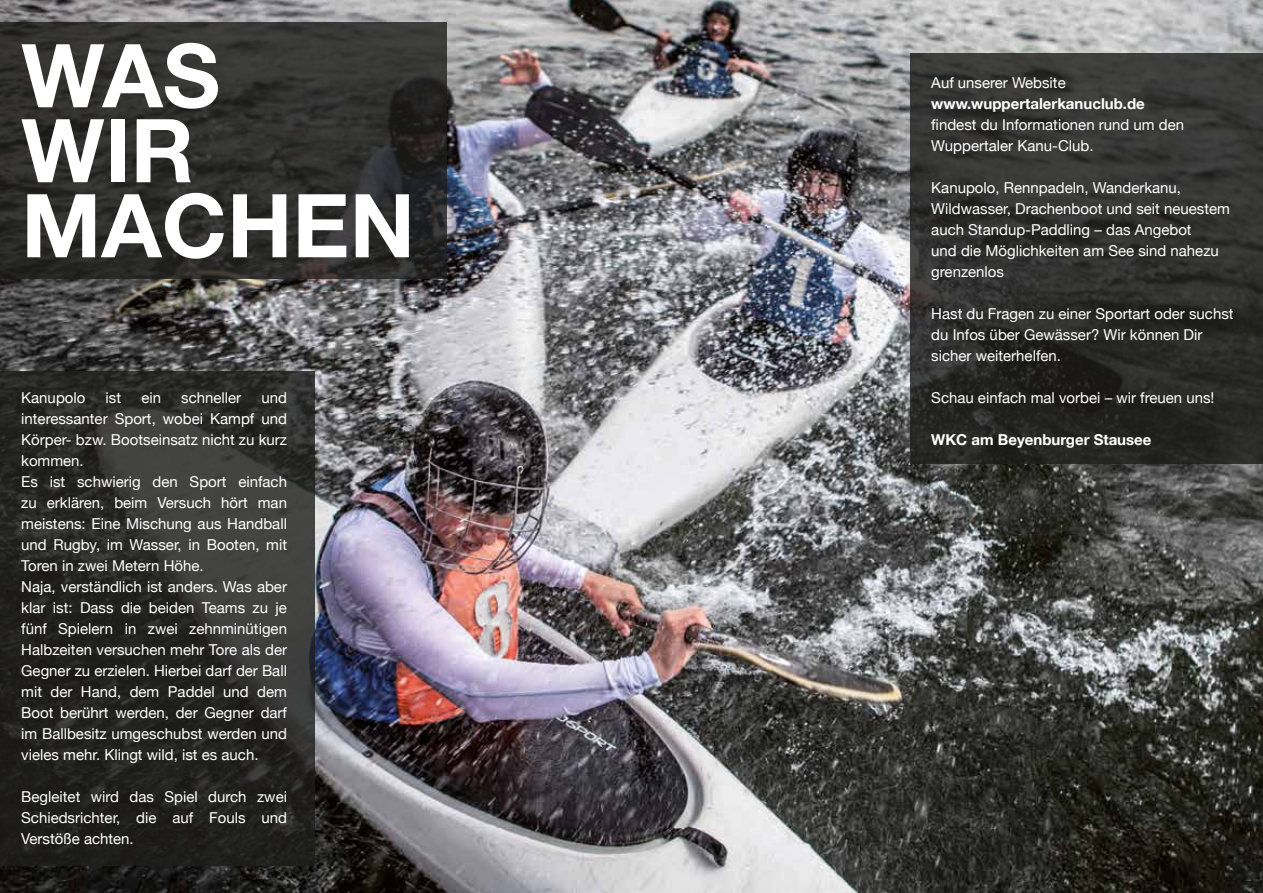
<style>
.page{position:relative;width:1263px;height:893px;background:#fff}
.page>*{position:absolute;margin:0;border:0;box-sizing:border-box;transform-origin:0 0}
.t1{font:700 88.2px/75px "Helvetica Neue";color:#fff}
.t2{font:15px/21px "Helvetica Neue";color:#fff}
.t3{font:700 15px "Helvetica Neue";color:#fff}
</style>
<div class="page">
<img style="left:0;top:0;width:1263px;height:893px">
<svg style="left:0;top:371px;width:315px;height:494px;background:#2a2a29"></svg>
<svg style="left:0;top:22px;width:446px;height:257px;background:#2e2d2c"></svg>
<svg style="left:910px;top:53px;width:353px;height:410px;background:#2e2f2d"></svg>
<h1 class="t1" style="left:21px;top:41px;width:395px">WAS<br>WIR<br>MACHEN</h1>
<p class="t2" style="left:21px;top:388px;width:267px;text-indent:240px">und interessanter Sport, wobei Kampf und<br>Körper- bzw. Bootseinsatz nicht zu kurz kommen.<br>Es ist schwierig den Sport einfach zu erklären, beim Versuch hört man meistens: Eine Mischung aus Handball und Rugby, im Wasser, in Booten, mit<br>Toren in zwei Metern Höhe.<br>Naja, verständlich ist anders. Was aber klar ist: Dass die beiden Teams zu je fünf Spielern in zwei zehnminütigen<br>Halbzeiten versuchen mehr Tore als der<br>Gegner zu erzielen. Hierbei darf der Ball mit der Hand, dem Paddel und dem<br>Boot berührt werden, der Gegner darf im Ballbesitz umgeschubst werden und vieles mehr. Klingt wild, ist es auch.</p>
<p class="t2" style="left:21px;top:787px;width:267px;text-align:justify">Begleitet wird das Spiel durch zwei Schiedsrichter, die auf Fouls und Verstöße achten.</p>
<p class="t2" style="left:21px;top:388px;width:66px">Kanupolo</p>
<p class="t2" style="left:106px;top:388px;width:17px">ist</p>
<p class="t2" style="left:141px;top:388px;width:21px">ein</p>
<p class="t2" style="left:181px;top:388px;width:61px">schneller</p>
<p class="t2" style="left:931px;top:73px;width:136px">Auf unserer Website</p>
<p class="t3" style="left:931px;top:92px;width:215px">www.wuppertalerkanuclub.de</p>
<p class="t2" style="left:931px;top:115px;width:254px">findest du Informationen rund um den<br>Wuppertaler Kanu-Club.</p>
<p class="t2" style="left:931px;top:178px;width:300px">Kanupolo, Rennpadeln, Wanderkanu, Wildwasser, Drachenboot und seit neuestem auch Standup-Paddling – das Angebot<br>und die Möglichkeiten am See sind nahezu grenzenlos</p>
<p class="t2" style="left:931px;top:304px;width:304px">Hast du Fragen zu einer Sportart oder suchst du Infos über Gewässer? Wir können Dir sicher weiterhelfen.</p>
<p class="t2" style="left:931px;top:388px;width:285px">Schau einfach mal vorbei – wir freuen uns!</p>
<p class="t3" style="left:931px;top:428px;width:222px">WKC am Beyenburger Stausee</p>
</div>
